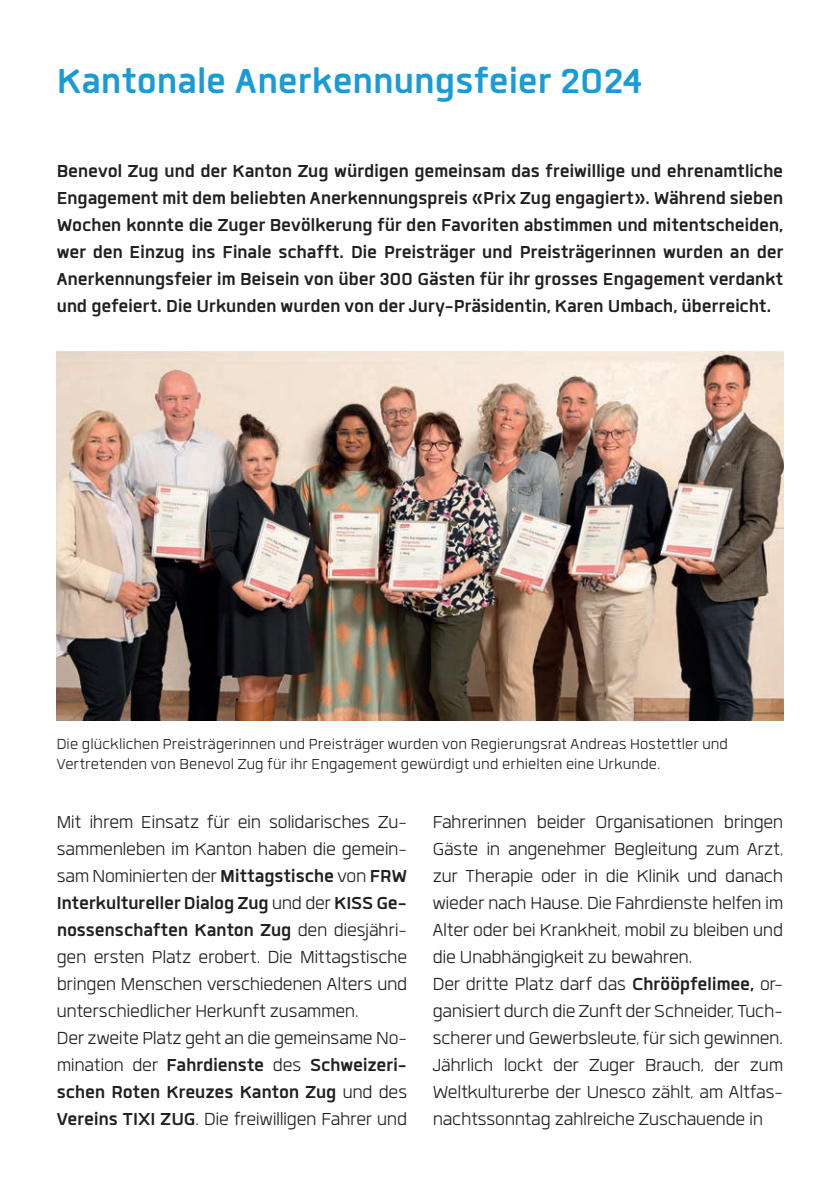
<style>
.page{position:relative;width:840px;height:1191px;background:#fff}
.page>*{position:absolute;margin:0;border:0;box-sizing:border-box;transform-origin:0 0}
.Grundtext{font:700 48px "Quan";letter-spacing:-.005em;color:#199bd8}
.Lead{font:300 24px/27px "Quan";letter-spacing:-.015em;color:#231f20;text-align:justify}
.Grundtext-2{font:700 24px/27px "Quan";letter-spacing:-.01em;color:#231f20;text-align:justify}
.Grundtext-3{font:300 20px/20px "Quan";letter-spacing:.005em;color:#231f20}
.s1{font-weight:700}
</style>
<div class="page">
<img style="left:57px;top:351px;width:725px;height:369px">
<p class="Grundtext" style="left:57px;top:58px;width:587px">Kantonale Anerkennungsfeier 2024</p>
<p class="Grundtext-2" style="left:57px;top:157px;width:727px">Benevol Zug und der Kanton Zug würdigen gemeinsam das freiwillige und ehrenamtliche Engagement mit dem beliebten Anerkennungspreis «Prix Zug engagiert». Während sieben Wochen konnte die Zuger Bevölkerung für den Favoriten abstimmen und mitentscheiden, wer den Einzug ins Finale schafft. Die Preisträger und Preisträgerinnen wurden an der Anerkennungsfeier im Beisein von über 300 Gästen für ihr grosses Engagement verdankt und gefeiert. Die Urkunden wurden von der Jury-Präsidentin, Karen Umbach, überreicht.</p>
<p class="Grundtext-3" style="left:57px;top:734px;width:672px">Die glücklichen Preisträgerinnen und Preisträger wurden von Regierungsrat Andreas Hostettler und<br>Vertretenden von Benevol Zug für ihr Engagement gewürdigt und erhielten eine Urkunde.</p>
<p class="Lead" style="left:57px;top:808px;width:352px">Mit ihrem Einsatz für ein solidarisches Zu&shy;sammenleben im Kanton haben die gemein&shy;sam Nominierten der <span class="s1">Mittagstische</span> von <span class="s1">FRW Interkultureller Dialog Zug</span> und der <span class="s1">KISS Ge&shy;nossenschaften Kanton Zug</span> den diesjähri&shy;gen ersten Platz erobert. Die Mittagstische bringen Menschen verschiedenen Alters und unterschiedlicher Herkunft zusammen.</p>
<p class="Lead" style="left:57px;top:1024px;width:352px">Der zweite Platz geht an die gemeinsame No&shy;mination der <span class="s1">Fahrdienste</span> des <span class="s1">Schweizeri&shy;schen Roten Kreuzes Kanton Zug</span> und des <span class="s1">Vereins TIXI ZUG</span>. Die freiwilligen Fahrer und</p>
<p class="Lead" style="left:432px;top:808px;width:352px">Fahrerinnen beider Organisationen bringen Gäste in angenehmer Begleitung zum Arzt, zur Therapie oder in die Klinik und danach wieder nach Hause. Die Fahrdienste helfen im Alter oder bei Krankheit, mobil zu bleiben und die Unabhängigkeit zu bewahren.</p>
<p class="Lead" style="left:432px;top:970px;width:352px">Der dritte Platz darf das <span class="s1">Chrööpfelimee,</span> or&shy;ganisiert durch die Zunft der Schneider, Tuch&shy;scherer und Gewerbsleute, für sich gewinnen.<br>Jährlich lockt der Zuger Brauch, der zum Weltkulturerbe der Unesco zählt, am Altfas&shy;nachtssonntag zahlreiche Zuschauende in</p>
</div>
